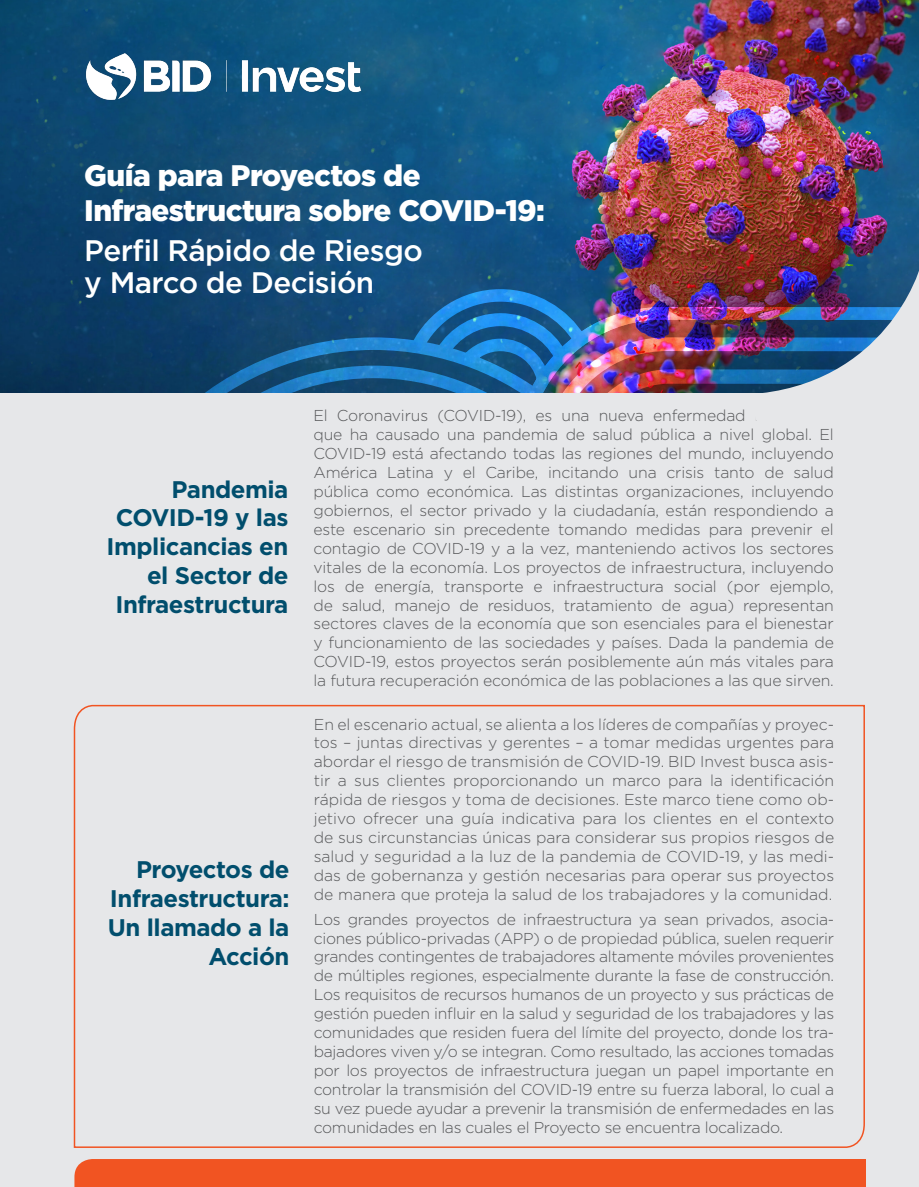
<style>
.page{position:relative;width:919px;height:1187px;background:#fff}
.page>*{position:absolute;margin:0;border:0;box-sizing:border-box;transform-origin:0 0}
.t1{font:900 29.7px/34.5px "Gotham";letter-spacing:-.02em;color:#fff}
.t2{font:500 29.7px/31.5px "Gotham";letter-spacing:-.02em;color:#fff}
.t3{font:700 24px/28.8px "Gotham";letter-spacing:-.02em;color:#014e6d;text-align:right}
.t4{font:300 15.75px/18.9px "Gotham";letter-spacing:-.01em;color:#57585a;text-align:justify}
</style>
<div class="page">
<div style="left:0;top:0;width:918px;height:1186px;background:#e6e7e9"></div>
<img style="left:1px;top:1px;width:917px;height:392px">
<img style="left:81px;top:50px;width:283px;height:52px">
<div style="left:74px;top:1159px;width:715px;height:27px;background:#f15422"></div>
<div style="left:789px;top:1158px;width:76px;height:28px;background:#f15422"></div>
<svg style="left:73px;top:704px;width:792px;height:444px"></svg>
<svg style="left:149px;top:331px;width:275px;height:62px;background:#145384"></svg>
<img style="left:424px;top:262px;width:494px;height:131px">
<h1 class="t1" style="left:84px;top:158px;width:462px">Guía para Proyectos de<br>Infraestructura sobre COVID-19:</h1>
<h1 class="t2" style="left:84px;top:234px;width:340px">Perfil Rápido de Riesgo y Marco de Decisión</h1>
<h2 class="t3" style="left:107px;top:474px;width:183px">Pandemia<br>COVID-19 y las<br>Implicancias en el Sector de<br>Infraestructura</h2>
<h2 class="t3" style="left:108px;top:855px;width:183px">Proyectos de<br>Infraestructura:<br>Un llamado a la<br>Acción</h2>
<p class="t4" style="left:313px;top:406px;width:522px">El Coronavirus (COVID-19), es una nueva enfermedad infecciosa, que ha causado una pandemia de salud pública a nivel global. El COVID-19 está afectando todas las regiones del mundo, incluyendo América Latina y el Caribe, incitando una crisis tanto de salud pública como económica. Las distintas organizaciones, incluyendo gobiernos, el sector privado y la ciudadanía, están respondiendo a este escenario sin precedente tomando medidas para prevenir el contagio de COVID-19 y a la vez, manteniendo activos los sectores vitales de la economía. Los proyectos de infraestructura, incluyendo los de energía, transporte e infraestructura social (por ejemplo, de salud, manejo de residuos, tratamiento de agua) representan sectores claves de la economía que son esenciales para el bienestar y funcionamiento de las sociedades y países. Dada la pandemia de COVID-19, estos proyectos serán posiblemente aún más vitales para la futura recuperación económica de las poblaciones a las que sirven.</p>
<p class="t4" style="left:314px;top:714px;width:522px">En el escenario actual, se alienta a los líderes de compañías y proyec&shy;tos – juntas directivas y gerentes – a tomar medidas urgentes para abordar el riesgo de transmisión de COVID-19. BID Invest busca asis&shy;tir a sus clientes proporcionando un marco para la identificación rápida de riesgos y toma de decisiones. Este marco tiene como ob&shy;jetivo ofrecer una guía indicativa para los clientes en el contexto de sus circunstancias únicas para considerar sus propios riesgos de salud y seguridad a la luz de la pandemia de COVID-19, y las medi&shy;das de gobernanza y gestión necesarias para operar sus proyectos de manera que proteja la salud de los trabajadores y la comunidad.</p>
<p class="t4" style="left:314px;top:909px;width:522px">Los grandes proyectos de infraestructura ya sean privados, asocia&shy;ciones público-privadas (APP) o de propiedad pública, suelen requerir grandes contingentes de trabajadores altamente móviles provenientes de múltiples regiones, especialmente durante la fase de construcción.<br>Los requisitos de recursos humanos de un proyecto y sus prácticas de gestión pueden influir en la salud y seguridad de los trabajadores y las comunidades que residen fuera del límite del proyecto, donde los tra&shy;bajadores viven y/o se integran. Como resultado, las acciones tomadas por los proyectos de infraestructura juegan un papel importante en controlar la transmisión del COVID-19 entre su fuerza laboral, lo cual a su vez puede ayudar a prevenir la transmisión de enfermedades en las comunidades en las cuales el Proyecto se encuentra localizado.</p>
</div>
